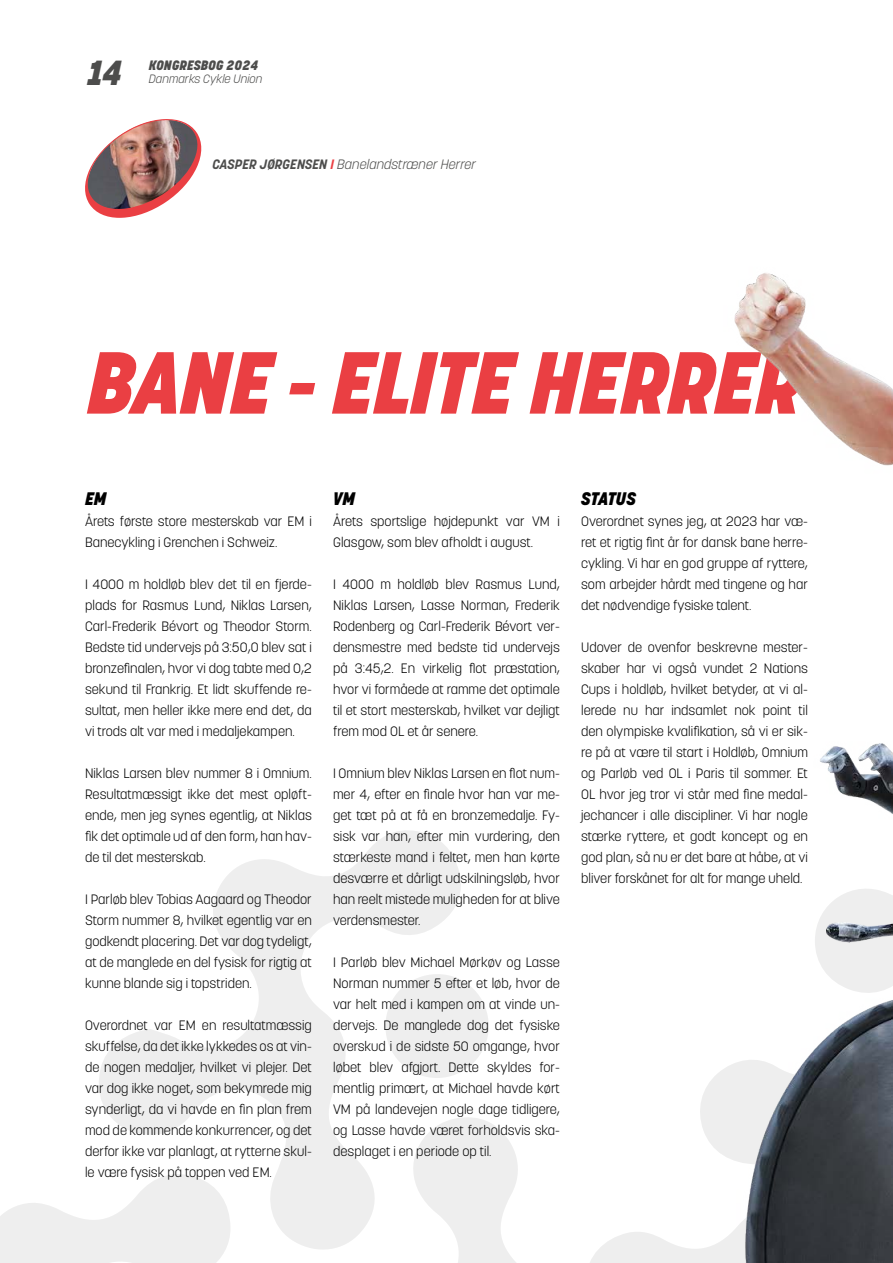
<style>
.page{position:relative;width:893px;height:1263px;background:#fff}
.page>*{position:absolute;margin:0;border:0;box-sizing:border-box;transform-origin:0 0}
.t1{font:italic 800 87px "Korolev";letter-spacing:-.025em;color:#ea3f43}
.t2{font:italic 800 34.5px "Korolev";color:#4d4d4c}
.t3{font:italic 800 18px "Korolev";color:#000}
.t4{font:300 13.5px/21px "Korolev";color:#000;text-align:justify}
.t5{font:italic 300 13.5px "Korolev";color:#4d4d4c}
.t6{font:italic 800 13.5px "Korolev";color:#4d4d4c}
.t7{font:italic 300 12px "Korolev";color:#4d4d4c}
.s1{font-weight:700}
.s2{font-weight:700;color:#ea3f43}
</style>
<div class="page">
<div style="left:385px;top:974px;width:104px;height:104px;background:#eee;border-radius:50%"></div>
<svg style="left:99px;top:830px;width:362px;height:419px"></svg>
<svg style="left:0;top:1169px;width:231px;height:94px"></svg>
<svg style="left:405px;top:1113px;width:113px;height:150px"></svg>
<img style="left:85px;top:119px;width:117px;height:99px">
<img style="left:590px;top:273px;width:303px;height:990px">
<h2 class="t2" style="left:85px;top:51px;width:39px">14</h2>
<p class="t6" style="left:149px;top:57px;width:111px">KONGRESBOG 2024</p>
<p class="t7" style="left:149px;top:71px;width:115px">Danmarks Cykle Union</p>
<p class="t5" style="left:212px;top:156px;width:265px"><span class="s1">CASPER JØRGENSEN</span> <span class="s2">I</span> Banelandstræner Herrer</p>
<h1 class="t1" style="left:87px;top:328px;width:719px">BANE - ELITE HERRER</h1>
<h3 class="t3" style="left:85px;top:487px;width:23px">EM</h3>
<p class="t4" style="left:85px;top:511px;width:228px">Årets første store mesterskab var EM i<br>Banecykling i Grenchen i Schweiz.</p>
<p class="t4" style="left:85px;top:574px;width:228px">I 4000 m holdløb blev det til en fjerde&shy;plads for Rasmus Lund, Niklas Larsen, Carl-Frederik Bévort og Theodor Storm.<br>Bedste tid undervejs på 3:50,0 blev sat i bronzefinalen, hvor vi dog tabte med 0,2 sekund til Frankrig. Et lidt skuffende re&shy;sultat, men heller ikke mere end det, da vi trods alt var med i medaljekampen.</p>
<p class="t4" style="left:85px;top:763px;width:228px">Niklas Larsen blev nummer 8 i Omnium.<br>Resultatmæssigt ikke det mest opløft&shy;ende, men jeg synes egentlig, at Niklas fik det optimale ud af den form, han hav&shy;de til det mesterskab.</p>
<p class="t4" style="left:85px;top:889px;width:228px">I Parløb blev Tobias Aagaard og Theodor Storm nummer 8, hvilket egentlig var en godkendt placering. Det var dog tydeligt, at de manglede en del fysisk for rigtig at kunne blande sig i topstriden.</p>
<p class="t4" style="left:85px;top:1015px;width:228px">Overordnet var EM en resultatmæssig skuffelse, da det ikke lykkedes os at vin&shy;de nogen medaljer, hvilket vi plejer. Det var dog ikke noget, som bekymrede mig synderligt, da vi havde en fin plan frem mod de kommende konkurrencer, og det derfor ikke var planlagt, at rytterne skul&shy;le være fysisk på toppen ved EM.</p>
<h3 class="t3" style="left:333px;top:487px;width:24px">VM</h3>
<p class="t4" style="left:333px;top:511px;width:228px">Årets sportslige højdepunkt var VM i<br>Glasgow, som blev afholdt i august.</p>
<p class="t4" style="left:333px;top:574px;width:228px">I 4000 m holdløb blev Rasmus Lund, Niklas Larsen, Lasse Norman, Frederik Rodenberg og Carl-Frederik Bévort ver&shy;densmestre med bedste tid undervejs på 3:45,2. En virkelig flot præstation, hvor vi formåede at ramme det optimale til et stort mesterskab, hvilket var dejligt frem mod OL et år senere.</p>
<p class="t4" style="left:333px;top:763px;width:228px">I Omnium blev Niklas Larsen en flot num&shy;mer 4, efter en finale hvor han var me&shy;get tæt på at få en bronzemedalje. Fy&shy;sisk var han, efter min vurdering, den stærkeste mand i feltet, men han kørte desværre et dårligt udskilningsløb, hvor han reelt mistede muligheden for at blive verdensmester.</p>
<p class="t4" style="left:333px;top:952px;width:228px">I Parløb blev Michael Mørkøv og Lasse Norman nummer 5 efter et løb, hvor de var helt med i kampen om at vinde un&shy;dervejs. De manglede dog det fysiske overskud i de sidste 50 omgange, hvor løbet blev afgjort. Dette skyldes for&shy;mentlig primært, at Michael havde kørt VM på landevejen nogle dage tidligere, og Lasse havde været forholdsvis ska&shy;desplaget i en periode op til.</p>
<h3 class="t3" style="left:581px;top:487px;width:56px">STATUS</h3>
<p class="t4" style="left:581px;top:511px;width:228px">Overordnet synes jeg, at 2023 har væ&shy;ret et rigtig fint år for dansk bane herre&shy;cykling. Vi har en god gruppe af ryttere, som arbejder hårdt med tingene og har det nødvendige fysiske talent.</p>
<p class="t4" style="left:581px;top:637px;width:228px">Udover de ovenfor beskrevne mester&shy;skaber har vi også vundet 2 Nations Cups i holdløb, hvilket betyder, at vi al&shy;lerede nu har indsamlet nok point til den olympiske kvalifikation, så vi er sik&shy;re på at være til start i Holdløb, Omnium og Parløb ved OL i Paris til sommer. Et OL hvor jeg tror vi står med fine medal&shy;jechancer i alle discipliner. Vi har nogle stærke ryttere, et godt koncept og en god plan, så nu er det bare at håbe, at vi bliver forskånet for alt for mange uheld.</p>
</div>
